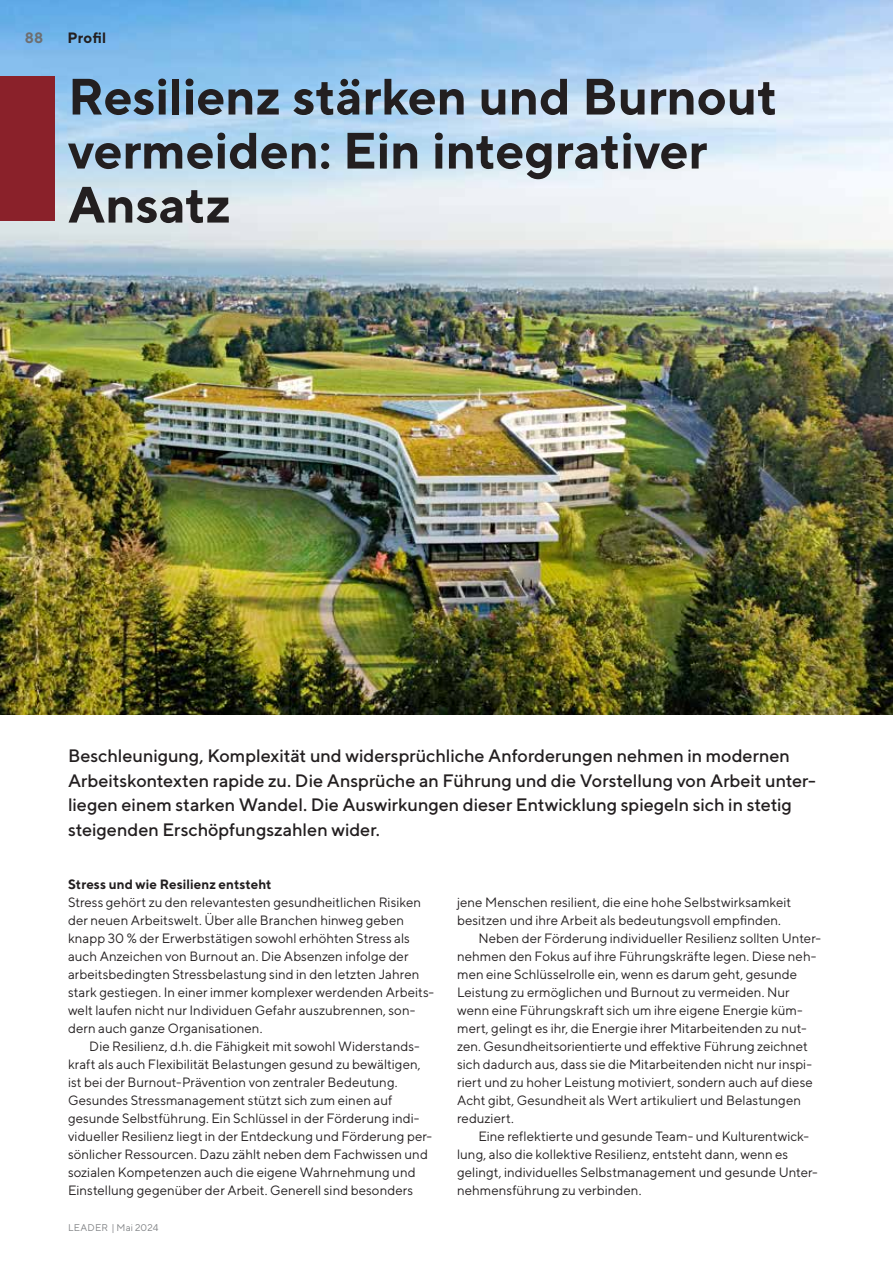
<style>
.page{position:relative;width:893px;height:1263px;background:#fff}
.page>*{position:absolute;margin:0;border:0;box-sizing:border-box;transform-origin:0 0}
.t1{font:700 51px/54px "TT Norms";letter-spacing:-.005em;color:#231f20}
.t2{font:500 18px/24.8px "TT Norms";letter-spacing:-.005em;color:#231f20}
.t3{font:700 15px "TT Norms";color:#231f20}
.t4{font:700 15px "TT Norms";color:#6d6e71}
.t5{font:13.5px/18px "TT Norms";color:#231f20}
.t6{font:700 13.5px "TT Norms";letter-spacing:.005em;color:#231f20}
.t7{font:9.75px "TT Norms";letter-spacing:.02em;color:#808285}
</style>
<div class="page">
<img style="left:0;top:0;width:893px;height:714px">
<div style="left:0;top:77px;width:54px;height:144px;background:#8a212a"></div>
<p class="t4" style="left:25px;top:28px;width:20px">88</p>
<p class="t3" style="left:67px;top:28px;width:41px">Profil</p>
<h1 class="t1" style="left:68px;top:68px;width:711px">Resilienz stärken und Burnout vermeiden: Ein integrativer<br>Ansatz</h1>
<p class="t2" style="left:68px;top:743px;width:749px">Beschleunigung, Komplexität und widersprüchliche Anforderungen nehmen in modernen Arbeitskontexten rapide zu. Die Ansprüche an Führung und die Vorstellung von Arbeit unter&shy;liegen einem starken Wandel. Die Auswirkungen dieser Entwicklung spiegeln sich in stetig steigenden Erschöpfungszahlen wider.</p>
<p class="t6" style="left:68px;top:875px;width:205px">Stress und wie Resilienz entsteht</p>
<p class="t5" style="left:68px;top:892px;width:368px">Stress gehört zu den relevantesten gesundheitlichen Risiken der neuen Arbeitswelt. Über alle Branchen hinweg geben knapp 30 % der Erwerbstätigen sowohl erhöhten Stress als auch Anzeichen von Burnout an. Die Absenzen infolge der arbeitsbedingten Stressbelastung sind in den letzten Jahren stark gestiegen. In einer immer komplexer werdenden Arbeits&shy;welt laufen nicht nur Individuen Gefahr auszubrennen, son&shy;dern auch ganze Organisationen.</p>
<p class="t5" style="left:68px;top:1036px;width:366px;text-indent:21px">Die Resilienz, d.h. die Fähigkeit mit sowohl Widerstands&shy;kraft als auch Flexibilität Belastungen gesund zu bewältigen, ist bei der Burnout-Prävention von zentraler Bedeutung.<br>Gesundes Stressmanagement stützt sich zum einen auf gesunde Selbstführung. Ein Schlüssel in der Förderung indi&shy;vidueller Resilienz liegt in der Entdeckung und Förderung per&shy;sönlicher Ressourcen. Dazu zählt neben dem Fachwissen und sozialen Kompetenzen auch die eigene Wahrnehmung und Einstellung gegenüber der Arbeit. Generell sind besonders</p>
<p class="t7" style="left:68px;top:1221px;width:92px">LEADER | Mai 2024</p>
<p class="t5" style="left:457px;top:892px;width:336px">jene Menschen resilient, die eine hohe Selbstwirksamkeit</p>
<p class="t5" style="left:457px;top:910px;width:325px">besitzen und ihre Arbeit als bedeutungsvoll empfinden.</p>
<p class="t5" style="left:478px;top:928px;width:344px">Neben der Förderung individueller Resilienz sollten Unter-</p>
<p class="t5" style="left:457px;top:946px;width:361px">nehmen den Fokus auf ihre Führungskräfte legen. Diese neh-</p>
<p class="t5" style="left:457px;top:964px;width:342px">men eine Schlüsselrolle ein, wenn es darum geht, gesunde</p>
<p class="t5" style="left:457px;top:982px;width:334px">Leistung zu ermöglichen und Burnout zu vermeiden. Nur</p>
<p class="t5" style="left:457px;top:1000px;width:347px">wenn eine Führungskraft sich um ihre eigene Energie küm-</p>
<p class="t5" style="left:457px;top:1018px;width:351px">mert, gelingt es ihr, die Energie ihrer Mitarbeitenden zu nut-</p>
<p class="t5" style="left:457px;top:1036px;width:352px">zen. Gesundheitsorientierte und effektive Führung zeichnet</p>
<p class="t5" style="left:457px;top:1054px;width:356px">sich dadurch aus, dass sie die Mitarbeitenden nicht nur inspi-</p>
<p class="t5" style="left:457px;top:1072px;width:357px">riert und zu hoher Leistung motiviert, sondern auch auf diese</p>
<p class="t5" style="left:457px;top:1090px;width:345px">Acht gibt, Gesundheit als Wert artikuliert und Belastungen</p>
<p class="t5" style="left:457px;top:1108px;width:58px">reduziert.</p>
<p class="t5" style="left:478px;top:1126px;width:332px">Eine reflektierte und gesunde Team- und Kulturentwick-</p>
<p class="t5" style="left:457px;top:1144px;width:333px">lung, also die kollektive Resilienz, entsteht dann, wenn es</p>
<p class="t5" style="left:457px;top:1162px;width:362px">gelingt, individuelles Selbstmanagement und gesunde Unter-</p>
<p class="t5" style="left:457px;top:1180px;width:186px">nehmensführung zu verbinden.</p>
</div>
